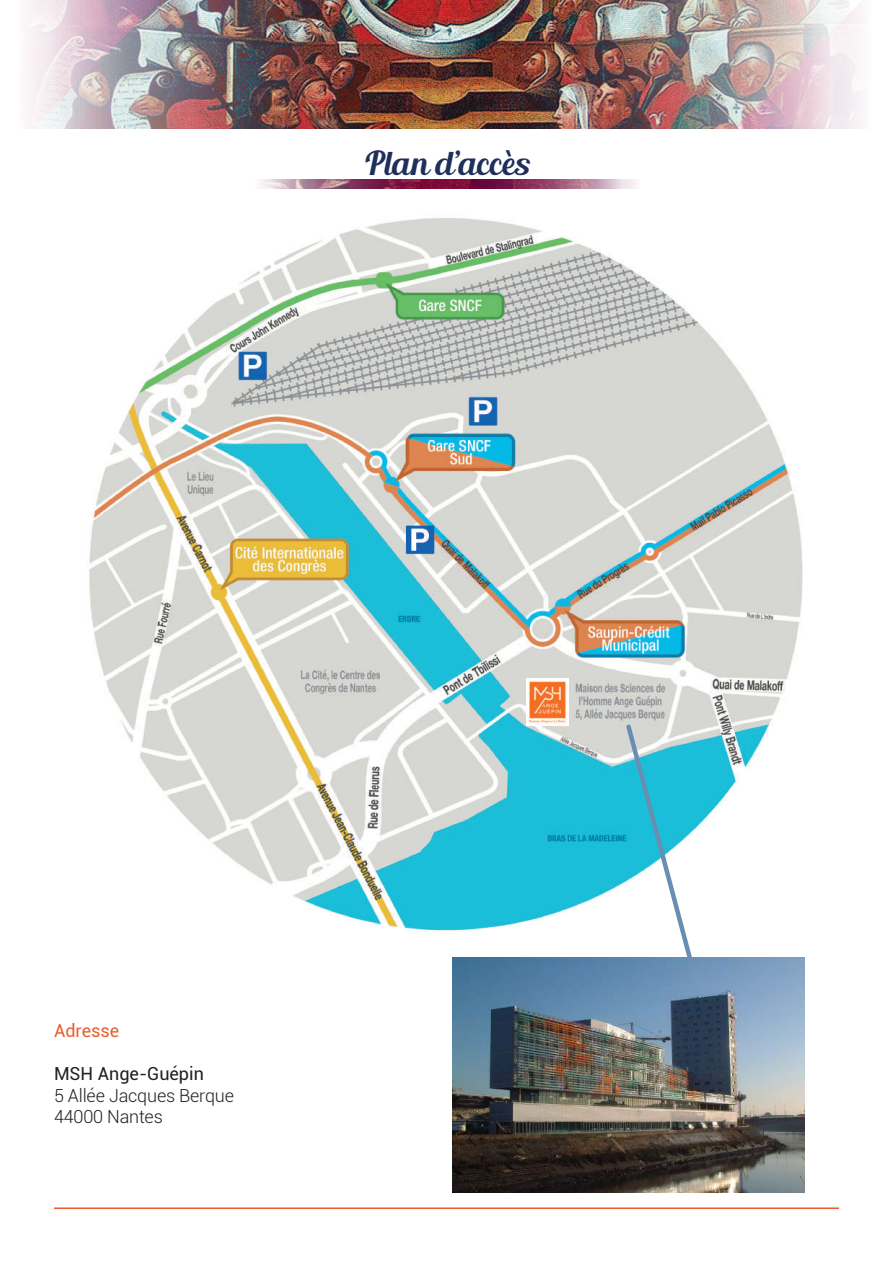
<style>
.page{position:relative;width:893px;height:1263px;background:#fff}
.page>*{position:absolute;margin:0;border:0;box-sizing:border-box;transform-origin:0 0}
.t1{font:33px "Blenda Script";color:#1e305a}
.t2{font:300 18px/21.6px "Roboto";letter-spacing:-.01em;color:#231f20}
.t3{font:18px "Roboto";color:#231f20}
.t4{font:18px "Roboto";color:#e95f30}
</style>
<div class="page">
<img style="left:29px;top:0;width:832px;height:129px">
<hr style="left:54px;top:1207px;width:785px;height:2px;background:#e95f30">
<img style="left:89px;top:218px;width:714px;height:713px">
<img style="left:261px;top:179px;width:375px;height:9px">
<img style="left:453px;top:958px;width:351px;height:234px">
<img style="left:526px;top:678px;width:42px;height:47px">
<svg style="left:623px;top:721px;width:72px;height:242px"></svg>
<h1 class="t1" style="left:364px;top:142px;width:167px">Plan d’acces</h1>
<p class="t4" style="left:54px;top:1018px;width:67px">Adresse</p>
<p class="t3" style="left:54px;top:1061px;width:151px">MSH Ange-Guépin</p>
<p class="t2" style="left:54px;top:1084px;width:182px">5 Allée Jacques Berque<br>44000 Nantes</p>
</div>
